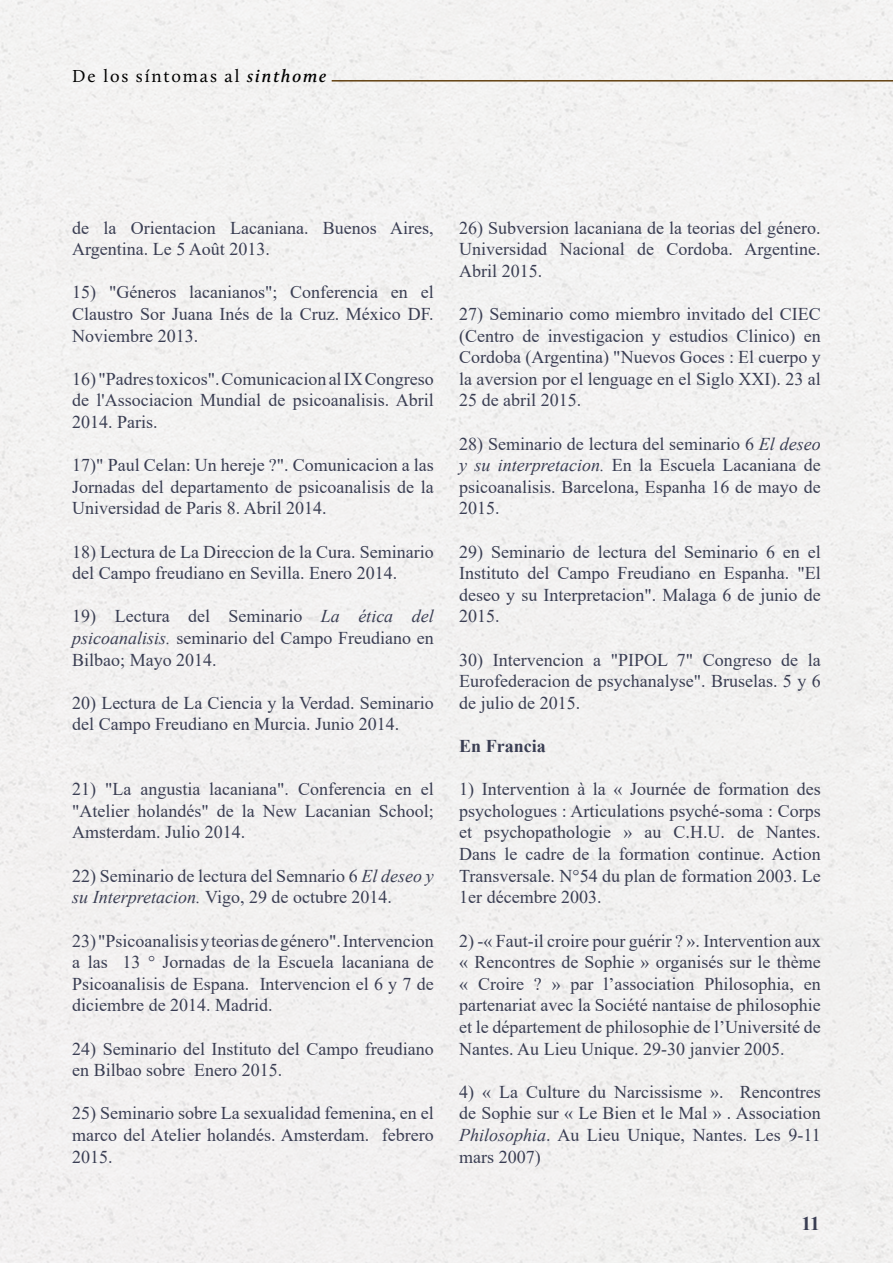
<style>
.page{position:relative;width:893px;height:1263px;background:#f2f1f1}
.page>*{position:absolute;margin:0;border:0;box-sizing:border-box;transform-origin:0 0}
.t1{font:700 19.5px "Times New Roman";color:#3a3e53}
.t2{font:18px/21.6px "Times New Roman";color:#3a3e53;text-align:justify}
.t3{font:18px "Calluna";letter-spacing:.1em;color:#000}
.t4{font:700 18px "Times New Roman";color:#3a3e53}
.s1{font-weight:600;font-style:italic}
.s2{font-style:italic}
</style>
<div class="page">
<hr style="left:332px;top:80px;width:561px;height:2px;background:#624111">
<p class="t3" style="left:72px;top:65px;width:256px">De los síntomas al <span class="s1">sinthome</span></p>
<p class="t2" style="left:72px;top:216px;width:363px">de la Orientacion Lacaniana. Buenos Aires,<br>Argentina. Le 5 Août 2013.</p>
<p class="t2" style="left:72px;top:281px;width:363px">15) "Géneros lacanianos"; Conferencia en el Claustro Sor Juana Inés de la Cruz. México DF.<br>Noviembre 2013.</p>
<p class="t2" style="left:72px;top:367px;width:363px">16) "Padres toxicos". Comunicacion al IX Congreso de l'Associacion Mundial de psicoanalisis. Abril 2014. Paris.</p>
<p class="t2" style="left:72px;top:454px;width:363px">17)" Paul Celan: Un hereje ?". Comunicacion a las Jornadas del departamento de psicoanalisis de la Universidad de Paris 8. Abril 2014.</p>
<p class="t2" style="left:72px;top:540px;width:363px">18) Lectura de La Direccion de la Cura. Seminario del Campo freudiano en Sevilla. Enero 2014.</p>
<p class="t2" style="left:72px;top:605px;width:363px">19) Lectura del Seminario <span class="s2">La ética del psicoanalisis.</span> seminario del Campo Freudiano en Bilbao; Mayo 2014.</p>
<p class="t2" style="left:72px;top:691px;width:363px">20) Lectura de La Ciencia y la Verdad. Seminario del Campo Freudiano en Murcia. Junio 2014.</p>
<p class="t2" style="left:72px;top:778px;width:363px">21) "La angustia lacaniana". Conferencia en el "Atelier holandés" de la New Lacanian School; Amsterdam. Julio 2014.</p>
<p class="t2" style="left:72px;top:864px;width:363px">22) Seminario de lectura del Semnario 6 <span class="s2">El deseo y su Interpretacion.</span> Vigo, 29 de octubre 2014.</p>
<p class="t2" style="left:72px;top:929px;width:363px">23) "Psicoanalisis y teorias de género". Intervencion a las 13 ° Jornadas de la Escuela lacaniana de Psicoanalisis de Espana. Intervencion el 6 y 7 de diciembre de 2014. Madrid.</p>
<p class="t2" style="left:72px;top:1037px;width:363px">24) Seminario del Instituto del Campo freudiano en Bilbao sobre Enero 2015.</p>
<p class="t2" style="left:72px;top:1102px;width:363px">25) Seminario sobre La sexualidad femenina, en el marco del Atelier holandés. Amsterdam. febrero 2015.</p>
<p class="t2" style="left:459px;top:216px;width:363px">26) Subversion lacaniana de la teorias del género.<br>Universidad Nacional de Cordoba. Argentine.<br>Abril 2015.</p>
<p class="t2" style="left:459px;top:303px;width:363px">27) Seminario como miembro invitado del CIEC (Centro de investigacion y estudios Clinico) en Cordoba (Argentina) "Nuevos Goces : El cuerpo y la aversion por el lenguage en el Siglo XXI). 23 al 25 de abril 2015.</p>
<p class="t2" style="left:459px;top:432px;width:363px">28) Seminario de lectura del seminario 6 <span class="s2">El deseo y su interpretacion.</span> En la Escuela Lacaniana de psicoanalisis. Barcelona, Espanha 16 de mayo de 2015.</p>
<p class="t2" style="left:459px;top:540px;width:363px">29) Seminario de lectura del Seminario 6 en el Instituto del Campo Freudiano en Espanha. "El deseo y su Interpretacion". Malaga 6 de junio de 2015.</p>
<p class="t2" style="left:459px;top:648px;width:363px">30) Intervencion a "PIPOL 7" Congreso de la Eurofederacion de psychanalyse". Bruselas. 5 y 6 de julio de 2015.</p>
<p class="t4" style="left:459px;top:733px;width:88px">En Francia</p>
<p class="t2" style="left:459px;top:778px;width:363px">1) Intervention à la « Journée de formation des psychologues : Articulations psyché-soma : Corps et psychopathologie » au C.H.U. de Nantes.<br>Dans le cadre de la formation continue. Action Transversale. N°54 du plan de formation 2003. Le 1er décembre 2003.</p>
<p class="t2" style="left:459px;top:929px;width:363px">2) -« Faut-il croire pour guérir ? ». Intervention aux « Rencontres de Sophie » organisés sur le thème « Croire ? » par l’association Philosophia, en partenariat avec la Société nantaise de philosophie et le département de philosophie de l’Université de Nantes. Au Lieu Unique. 29-30 janvier 2005.</p>
<p class="t2" style="left:459px;top:1080px;width:363px">4) « La Culture du Narcissisme ». Rencontres de Sophie sur « Le Bien et le Mal » . Association <span class="s2">Philosophia</span>. Au Lieu Unique, Nantes. Les 9-11 mars 2007)</p>
<p class="t1" style="left:802px;top:1209px;width:20px">11</p>
</div>
